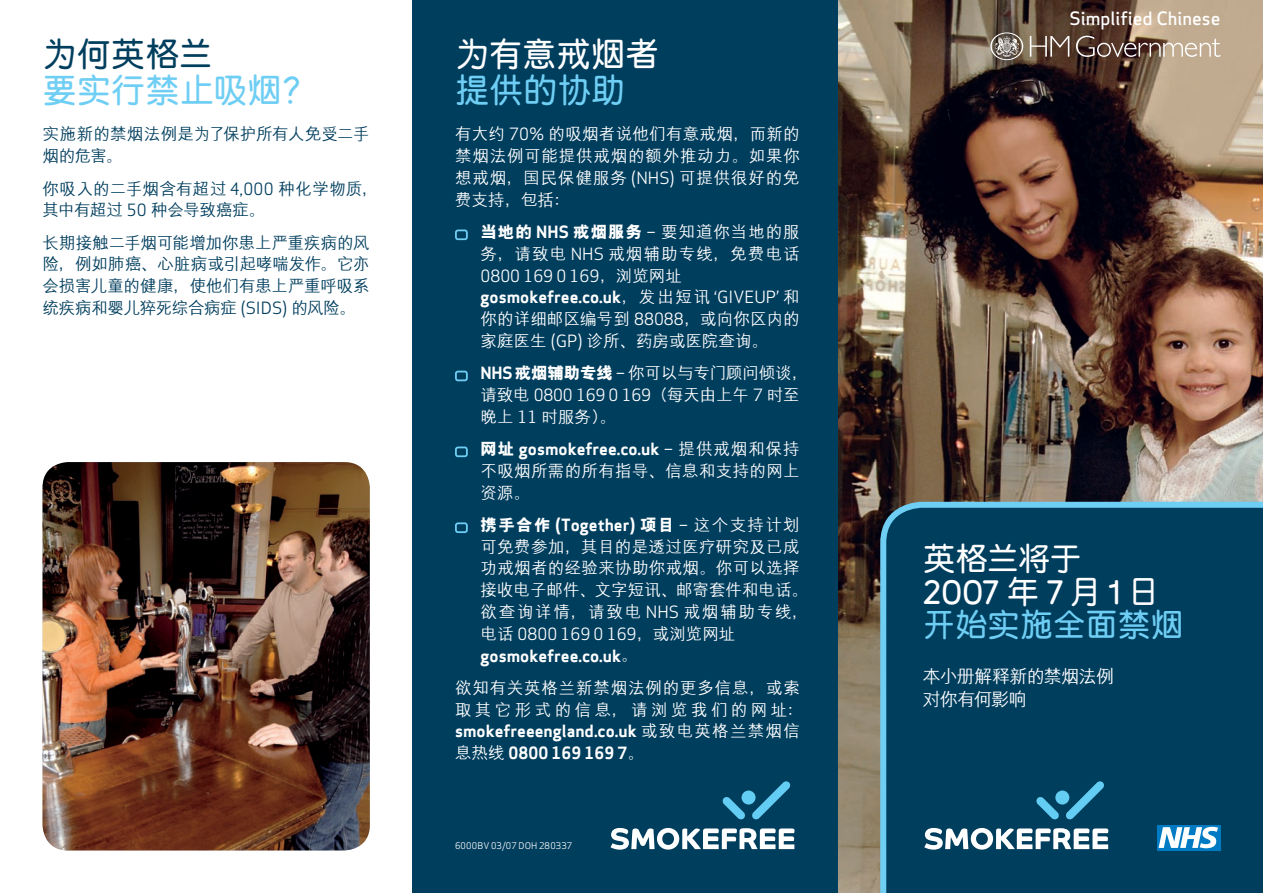
<style>
.page{position:relative;width:1263px;height:893px;background:#fff}
.page>*{position:absolute;margin:0;border:0;box-sizing:border-box;transform-origin:0 0}
.t1{font:600 34.5px "C Yuen GB";letter-spacing:-.01em;color:#6fcef4}
.t2{font:600 34.5px "C Yuen GB";letter-spacing:-.015em;color:#fff}
.t3{font:600 34.5px "C Yuen GB";letter-spacing:-.01em;color:#003e5e}
.t4{font:500 33px "Sylvia";color:#fff}
.t5{font:600 33px "C Yuen GB";letter-spacing:-.01em;color:#6fcef4}
.t6{font:600 33px "C Yuen GB";letter-spacing:-.05em;color:#fff}
.t7{font:500 18px/22.5px "M Hei GB";letter-spacing:-.04em;color:#fff}
.t8{font:18px "Apex Sans Medium T";color:#fff}
.t9{font:500 16.5px/21.8px "M Hei GB";letter-spacing:.02em;color:#fff}
.t10{font:16.5px/21.8px "Apex Sans Bold T";color:#fff}
.t11{font:500 16.5px/21.8px "M Hei GB";letter-spacing:-.01em;color:#003e5e}
.t12{font:16.5px "Apex Sans Book T";color:#fff}
.t13{font:500 16.5px/21.8px "M Hei GB";letter-spacing:.065em;color:#fff}
.t14{font:500 16.5px/21.8px "M Hei GB";letter-spacing:.05em;color:#fff}
.t15{font:500 16.5px "M Hei GB";letter-spacing:-.01em;color:#fff}
.t16{font:9px "Apex Sans Book T";letter-spacing:.025em;color:#fff}
.s1{font-family:"Apex Sans Book T";font-weight:400}
.s2{font-weight:800}
.s3{font-family:"Apex Sans Bold T";font-weight:400}
.s4{font-family:"M Hei GB";font-weight:500}
.s5{font-family:"Apex Sans Book T"}
.s6{font-family:"M Hei GB";font-weight:800}
.s7{font-family:"C Yuen GB";font-weight:600}
</style>
<div class="page">
<img style="left:838px;top:0;width:425px;height:893px">
<div style="left:412px;top:0;width:426px;height:893px;background:#003e5e"></div>
<div style="left:880px;top:502px;width:383px;height:391px;background:#003e5e"></div>
<div style="left:1157px;top:825px;width:63px;height:25px;background:#007ac2"></div>
<svg style="left:1158px;top:827px;width:60px;height:21px"></svg>
<svg style="left:1036px;top:797px;width:23px;height:23px"></svg>
<div style="left:1055px;top:790px;width:14px;height:14px;background:#63cdf3;border-radius:50%"></div>
<svg style="left:1065px;top:781px;width:39px;height:39px;background:#1c6688"></svg>
<svg style="left:924px;top:828px;width:184px;height:22px"></svg>
<img style="left:43px;top:462px;width:327px;height:388px;border-radius:26px">
<div style="left:455px;top:229px;width:13px;height:11px;border:2px solid #6fcef4;border-radius:2px"></div>
<div style="left:455px;top:371px;width:13px;height:10px;border:2px solid #6fcef4;border-radius:2px"></div>
<div style="left:455px;top:447px;width:13px;height:10px;border:2px solid #6fcef4;border-radius:2px"></div>
<div style="left:455px;top:522px;width:13px;height:11px;border:2px solid #6fcef4;border-radius:2px"></div>
<svg style="left:722px;top:797px;width:23px;height:23px"></svg>
<div style="left:741px;top:790px;width:14px;height:14px;background:#63cdf3;border-radius:50%"></div>
<svg style="left:752px;top:781px;width:39px;height:39px"></svg>
<svg style="left:610px;top:828px;width:184px;height:22px"></svg>
<svg style="left:990px;top:32px;width:33px;height:28px"></svg>
<svg style="left:1030px;top:36px;width:39px;height:21px"></svg>
<svg style="left:1076px;top:36px;width:144px;height:21px;background:#937f70"></svg>
<h1 class="t3" style="left:43px;top:37px;width:172px">为何英格兰</h1>
<h1 class="t1" style="left:43px;top:73px;width:275px">要实行禁止吸烟？</h1>
<p class="t11" style="left:43px;top:123px;width:329px">实施新的禁烟法例是为了保护所有人免受二手烟的危害。</p>
<p class="t11" style="left:43px;top:178px;width:337px">你吸入的二手烟含有超过 <span class="s1">4,000</span> 种化学物质，其中有超过 <span class="s1">50</span> 种会导致癌症。</p>
<p class="t11" style="left:43px;top:232px;width:329px;text-align:justify">长期接触二手烟可能增加你患上严重疾病的风险，例如肺癌、心脏病或引起哮喘发作。它亦会损害儿童的健康，使他们有患上严重呼吸系统疾病和婴儿猝死综合病症 <span class="s1">(SIDS)</span> 的风险。</p>
<h1 class="t2" style="left:455px;top:37px;width:206px">为有意戒烟者</h1>
<h1 class="t1" style="left:455px;top:73px;width:172px">提供的协助</h1>
<p class="t9" style="left:455px;top:123px;width:346px;text-align:justify">有大约 <span class="s1">70%</span> 的吸烟者说他们有意戒烟，而新的禁烟法例可能提供戒烟的额外推动力。如果你想戒烟，国民保健服务 <span class="s1">(NHS)</span> 可提供很好的免费支持，包括：</p>
<p class="t13" style="left:480px;top:221px;width:321px"><span class="s2">当地的</span> <span class="s3">NHS</span> <span class="s2">戒烟服务</span> <span class="s1">–</span> 要知道你当地的服务，请致电 <span class="s1">NHS</span> 戒烟辅助专线，免费电话</p>
<p class="t12" style="left:480px;top:265px;width:203px">0800 169 0 169<span class="s4">，浏览网址</span></p>
<p class="t10" style="left:480px;top:286px;width:321px">gosmokefree.co.uk<span class="s4">，发出短讯</span> <span class="s5">‘GIVEUP’</span> <span class="s4">和</span></p>
<p class="t9" style="left:480px;top:308px;width:321px">你的详细邮区编号到 <span class="s1">88088</span>，或向你区内的家庭医生 <span class="s1">(GP)</span> 诊所、药房或医院查询。</p>
<p class="t15" style="left:480px;top:365px;width:329px"><span class="s3">NHS</span><span class="s2">戒烟辅助专线</span> <span class="s1">–</span> 你可以与专门顾问倾谈，</p>
<p class="t12" style="left:480px;top:384px;width:321px"><span class="s4">请致电</span> 0800 169 0 169<span class="s4">（每天由上午</span> 7 <span class="s4">时至</span></p>
<p class="t9" style="left:480px;top:406px;width:137px">晚上 <span class="s1">11</span> 时服务）。</p>
<p class="t10" style="left:480px;top:438px;width:321px"><span class="s6">网址</span> gosmokefree.co.uk <span class="s5">–</span> <span class="s4">提供戒烟和保持</span></p>
<p class="t9" style="left:480px;top:460px;width:321px">不吸烟所需的所有指导、信息和支持的网上资源。</p>
<p class="t10" style="left:480px;top:514px;width:321px"><span class="s6">携手合作</span> (Together) <span class="s6">项目</span> <span class="s5">–</span> <span class="s4">这个支持计划</span></p>
<p class="t9" style="left:480px;top:536px;width:329px">可免费参加，其目的是透过医疗研究及已成功戒烟者的经验来协助你戒烟。你可以选择接收电子邮件、文字短讯、邮寄套件和电话。欲查询详情，请致电 <span class="s1">NHS</span> 戒烟辅助专线，</p>
<p class="t12" style="left:480px;top:623px;width:256px"><span class="s4">电话</span> 0800 169 0 169<span class="s4">，或浏览网址</span></p>
<p class="t10" style="left:480px;top:644px;width:159px">gosmokefree.co.uk<span class="s4">。</span></p>
<p class="t14" style="left:455px;top:677px;width:350px">欲知有关英格兰新禁烟法例的更多信息，或索取其它形式的信息，请浏览我们的网址：</p>
<p class="t10" style="left:455px;top:720px;width:346px">smokefreeengland.co.uk <span class="s4">或致电英格兰禁烟信息热线</span> 0800 169 169 7<span class="s4">。</span></p>
<p class="t16" style="left:455px;top:839px;width:119px">6000BV 03/07DOH280337</p>
<p class="t8" style="left:1069px;top:7px;width:152px">Simplified Chinese</p>
<h2 class="t6" style="left:923px;top:542px;width:161px">英格兰将于</h2>
<h2 class="t4" style="left:923px;top:572px;width:239px">2007<span class="s7">年</span>7<span class="s7">月</span>1<span class="s7">日</span></h2>
<h2 class="t5" style="left:923px;top:608px;width:263px">开始实施全面禁烟</h2>
<p class="t7" style="left:923px;top:665px;width:193px">本小册解释新的禁烟法例对你有何影响</p>
</div>
